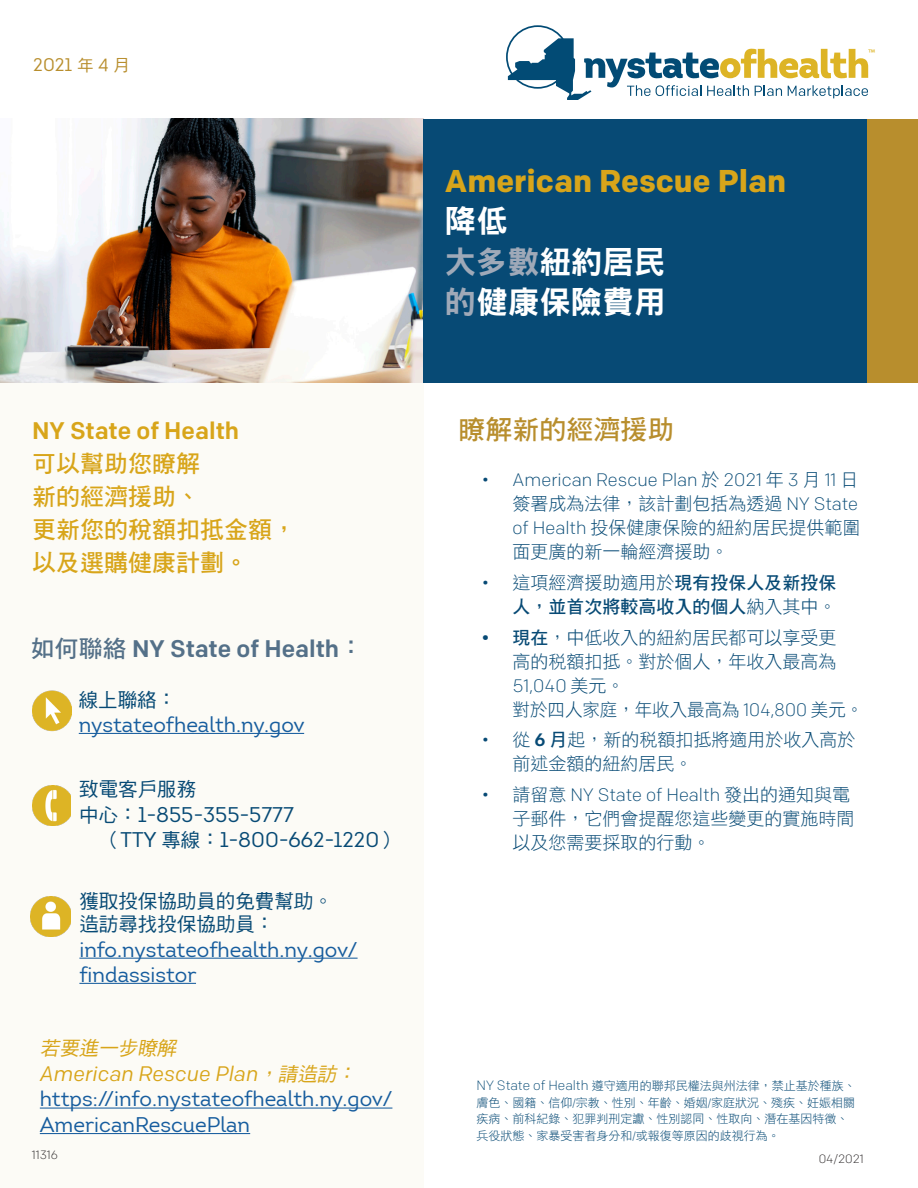
<style>
.page{position:relative;width:918px;height:1188px;background:#fff}
.page>*{position:absolute;margin:0;border:0;box-sizing:border-box;transform-origin:0 0}
.t1{font:700 31.5px/40.5px "Colfax";color:#d8a51a}
.t2{font:31.5px "DF Hei Std W9";color:#fff}
.t3{font:27px "DF Hei Std W7";color:#b88e2d}
.t4{font:24px/33px "DF Hei Std W7";color:#d8a51a}
.t5{font:500 24px "Colfax";color:#547088}
.t6{font:21px/25.5px "Intro";color:#175d9e}
.t7{font:21px "Intro";color:#074a75}
.t8{font:italic 21px "Colfax";color:#d8a51a}
.t9{font:19.5px/23.4px "DF Hei Std W5";color:#074a75}
.t10{font:italic 19.5px "DF Hei Std W5";color:#d8a51a}
.t11{font:18px/24px "DF Hei Std W3";color:#074a75}
.t12{font:18px/24px "DF Hei Std W7";color:#074a75;text-align:right}
.t13{font:18px "Intro";color:#b88e2d}
.t14{font:12px/16.5px "DF Hei Std W3";color:#074a75}
.t15{font:300 12px "Colfax";color:#231f20}
.t16{font:11.1px "Intro";color:#ddb425}
.s1{font-family:"DF Hei Std W5";font-size:16.5px}
.s2{font-family:"Colfax";font-weight:500}
.s3{font-family:"DF Hei Std W7";font-weight:400}
.s4{font-family:"DF Hei Std W5";font-size:19.5px}
.s5{font-family:"DF Hei Std W9";font-weight:400;color:#fff}
.s6{color:#9fa9b8}
.s7{font-family:"Colfax";font-weight:300}
.s8{font-family:"DF Hei Std W3"}
.s9{font-family:"DF Hei Std W7"}
.s10{font-family:"Colfax";font-weight:300;font-size:13.5px}
</style>
<div class="page">
<div style="left:0;top:318px;width:424px;height:870px;background:#fcfbf6"></div>
<div style="left:866px;top:119px;width:52px;height:263px;background:#b88e2d"></div>
<svg style="left:506px;top:25px;width:362px;height:75px"></svg>
<img style="left:0;top:119px;width:424px;height:263px">
<hr style="left:79px;top:733px;width:225px;height:1px;background:#175d9e">
<img style="left:33px;top:691px;width:38px;height:41px">
<div style="left:424px;top:119px;width:443px;height:263px;background:#074a75"></div>
<hr style="left:40px;top:1108px;width:352px;height:1px;background:#175d9e">
<hr style="left:40px;top:1133px;width:210px;height:1px;background:#175d9e">
<img style="left:32px;top:785px;width:39px;height:41px">
<img style="left:31px;top:896px;width:39px;height:41px">
<hr style="left:79px;top:958px;width:279px;height:1px;background:#175d9e">
<hr style="left:79px;top:983px;width:117px;height:1px;background:#175d9e">
<p class="t13" style="left:33px;top:54px;width:98px">2021 <span class="s1">年</span> 4 <span class="s1">月</span></p>
<p class="t4" style="left:32px;top:414px;width:265px"><span class="s2">NY State of Health<br></span>可以幫助您瞭解<br>新的經濟援助、<br>更新您的稅額扣抵金額，以及選購健康計劃。</p>
<p class="t5" style="left:31px;top:634px;width:334px"><span class="s3">如何聯絡</span> NY State of Health<span class="s3">：</span></p>
<p class="t9" style="left:79px;top:688px;width:99px">線上聯絡：</p>
<p class="t6" style="left:79px;top:712px;width:227px">nystateofhealth.ny.gov</p>
<p class="t9" style="left:79px;top:777px;width:118px">致電客戶服務</p>
<p class="t7" style="left:79px;top:802px;width:216px"><span class="s4">中心：</span>1-855-355-5777</p>
<p class="t7" style="left:101px;top:827px;width:299px"><span class="s4">（</span>TTY <span class="s4">專線：</span>1-800-662-1220<span class="s4">）</span></p>
<p class="t9" style="left:79px;top:889px;width:255px">獲取投保協助員的免費幫助。造訪尋找投保協助員：</p>
<p class="t6" style="left:79px;top:937px;width:280px">info.nystateofhealth.ny.gov/ findassistor</p>
<p class="t10" style="left:40px;top:1038px;width:142px">若要進一步瞭解</p>
<p class="t8" style="left:40px;top:1061px;width:321px">American Rescue Plan<span class="s4">，請造訪：</span></p>
<p class="t6" style="left:40px;top:1087px;width:354px">https://info.nystateofhealth.ny.gov/<br>AmericanRescuePlan</p>
<p class="t15" style="left:32px;top:1147px;width:28px">11316</p>
<p class="t16" style="left:868px;top:46px;width:8px">™</p>
<p class="t1" style="left:445px;top:160px;width:343px">American Rescue Plan<span class="s5">降低</span></p>
<p class="t2" style="left:445px;top:245px;width:222px"><span class="s6">大多數</span>紐約居民</p>
<p class="t2" style="left:445px;top:285px;width:222px"><span class="s6">的</span>健康保險費用</p>
<p class="t3" style="left:458px;top:415px;width:217px">瞭解新的經濟援助</p>
<p class="t11" style="left:513px;top:467px;width:349px;text-indent:-31px"><span class="s7">• American Rescue Plan</span> 於 <span class="s7">2021</span> 年 <span class="s7">3</span> 月 <span class="s7">11</span> 日簽署成為法律，該計劃包括為透過 <span class="s7">NY State of Health</span> 投保健康保險的紐約居民提供範圍面更廣的新一輪經濟援助。</p>
<p class="t12" style="left:482px;top:570px;width:356px"><span class="s7">•</span> <span class="s8">這項經濟援助適用於</span>現有投保人及新投保人，並首次將較高收入的個人<span class="s8">納入其中。</span></p>
<p class="t11" style="left:513px;top:625px;width:352px;text-indent:-31px"><span class="s2">•</span> <span class="s9">現在</span>，中低收入的紐約居民都可以享受更<br>高的稅額扣抵。對於個人，年收入最高為<br><span class="s7">51,040</span> 美元。<br>對於四人家庭，年收入最高為 <span class="s7">104,800</span> 美元。</p>
<p class="t11" style="left:513px;top:728px;width:344px;text-indent:-31px"><span class="s7">•</span> 從 <span class="s2">6</span> <span class="s9">月</span>起，新的稅額扣抵將適用於收入高於前述金額的紐約居民。</p>
<p class="t11" style="left:513px;top:782px;width:343px;text-indent:-31px"><span class="s7">•</span> 請留意 <span class="s7">NY State of Health</span> 發出的通知與電子郵件，它們會提醒您這些變更的實施時間以及您需要採取的行動。</p>
<p class="t14" style="left:477px;top:1077px;width:381px"><span class="s10">NY State of Health</span> 遵守適用的聯邦民權法與州法律，禁止基於種族、膚色、國籍、信仰/宗教、性別、年齡、婚姻/家庭狀況、殘疾、妊娠相關疾病、前科紀錄、犯罪判刑定讞、性別認同、性取向、潛在基因特徵、兵役狀態、家暴受害者身分和/或報復等原因的歧視行為。</p>
<p class="t15" style="left:819px;top:1151px;width:47px">04/2021</p>
</div>
